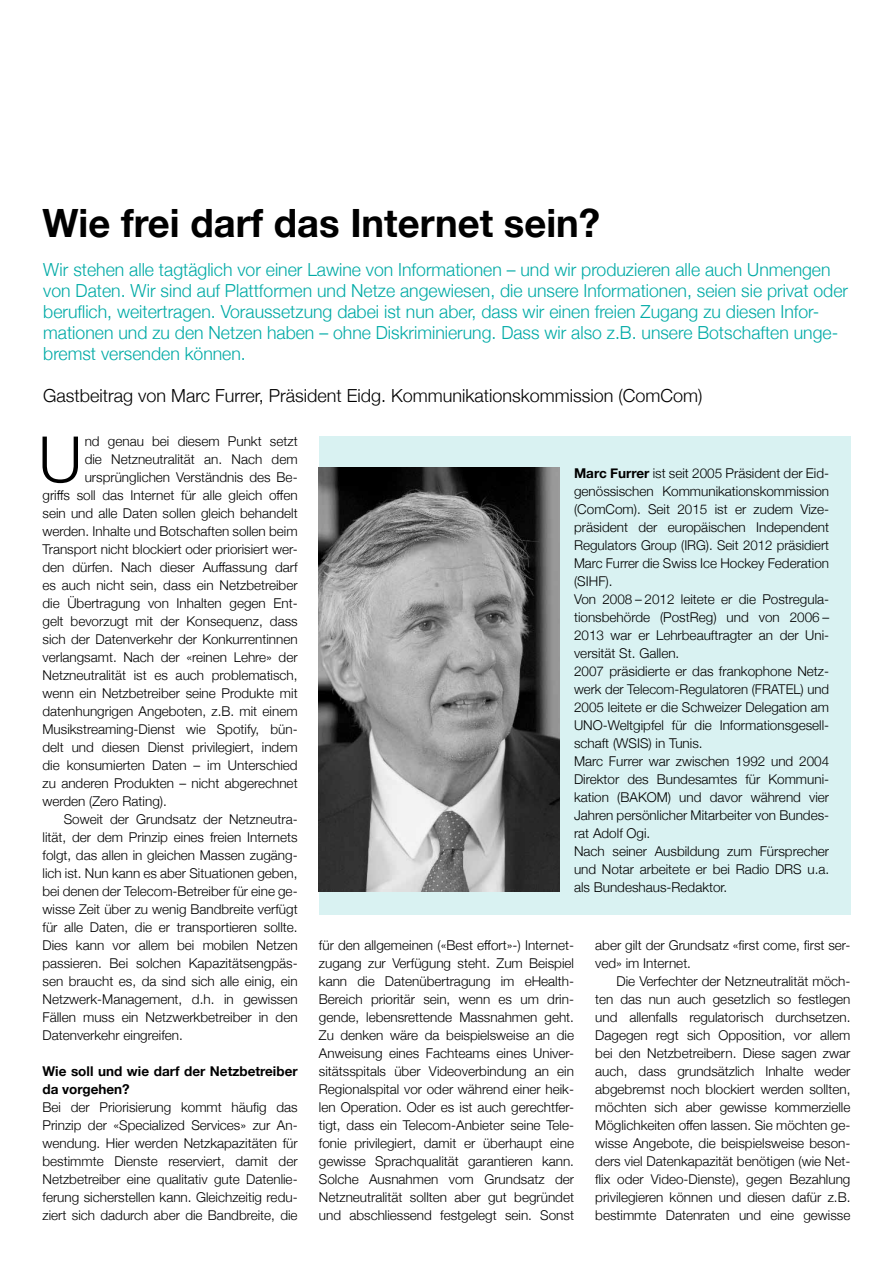
<style>
.page{position:relative;width:893px;height:1263px;background:#fff}
.page>*{position:absolute;margin:0;border:0;box-sizing:border-box;transform-origin:0 0}
.t1{font:300 63.9px "Helvetica Neue";color:#000}
.t2{font:700 39px "Helvetica Neue";color:#000}
.t3{font:300 18px/21px "Helvetica Neue";color:#00aaa6}
.t4{font:300 18px "Helvetica Neue";color:#000}
.t5{font:300 13.5px/18px "Helvetica Neue";color:#000}
.t6{font:700 13.5px/18px "Helvetica Neue";color:#000}
.s1{font-weight:700}
</style>
<div class="page">
<div style="left:319px;top:436px;width:531px;height:478px;background:#d9f2f2"></div>
<img style="left:318px;top:467px;width:242px;height:425px">
<h2 class="t2" style="left:43px;top:192px;width:559px">Wie frei darf das Internet sein?</h2>
<p class="t3" style="left:43px;top:258px;width:806px">Wir stehen alle tagtäglich vor einer Lawine von Informationen – und wir produzieren alle auch Unmengen von Daten. Wir sind auf Plattformen und Netze angewiesen, die unsere Informationen, seien sie privat oder beruflich, weitertragen. Voraussetzung dabei ist nun aber, dass wir einen freien Zugang zu diesen Infor&shy;mationen und zu den Netzen haben – ohne Diskriminierung. Dass wir also z.B. unsere Botschaften unge&shy;bremst versenden können.</p>
<h3 class="t4" style="left:43px;top:381px;width:661px">Gastbeitrag von Marc Furrer, Präsident Eidg. Kommunikationskommission (ComCom)</h3>
<h1 class="t1" style="left:38px;top:408px;width:45px">U</h1>
<p class="t5" style="left:85px;top:431px;width:214px">nd genau bei diesem Punkt setzt</p>
<p class="t5" style="left:85px;top:449px;width:214px">die Netzneutralität an. Nach dem</p>
<p class="t5" style="left:85px;top:467px;width:214px">ursprünglichen Verständnis des Be-</p>
<p class="t5" style="left:43px;top:485px;width:257px">griffs soll das Internet für alle gleich offen</p>
<p class="t5" style="left:43px;top:503px;width:257px">sein und alle Daten sollen gleich behandelt</p>
<p class="t5" style="left:43px;top:521px;width:257px">werden. Inhalte und Botschaften sollen beim</p>
<p class="t5" style="left:43px;top:539px;width:257px">Transport nicht blockiert oder priorisiert wer-</p>
<p class="t5" style="left:43px;top:557px;width:257px">den dürfen. Nach dieser Auffassung darf</p>
<p class="t5" style="left:43px;top:575px;width:257px">es auch nicht sein, dass ein Netzbetreiber</p>
<p class="t5" style="left:43px;top:593px;width:257px">die Übertragung von Inhalten gegen Ent-</p>
<p class="t5" style="left:43px;top:611px;width:257px">gelt bevorzugt mit der Konsequenz, dass</p>
<p class="t5" style="left:43px;top:629px;width:257px">sich der Datenverkehr der Konkurrentinnen</p>
<p class="t5" style="left:43px;top:647px;width:257px">verlangsamt. Nach der «reinen Lehre» der</p>
<p class="t5" style="left:43px;top:665px;width:257px">Netzneutralität ist es auch problematisch,</p>
<p class="t5" style="left:43px;top:683px;width:257px">wenn ein Netzbetreiber seine Produkte mit</p>
<p class="t5" style="left:43px;top:701px;width:257px">datenhungrigen Angeboten, z.B. mit einem</p>
<p class="t5" style="left:43px;top:719px;width:257px">Musikstreaming-Dienst wie Spotify, bün-</p>
<p class="t5" style="left:43px;top:737px;width:257px">delt und diesen Dienst privilegiert, indem</p>
<p class="t5" style="left:43px;top:755px;width:257px">die konsumierten Daten – im Unterschied</p>
<p class="t5" style="left:43px;top:773px;width:257px">zu anderen Produkten – nicht abgerechnet</p>
<p class="t5" style="left:43px;top:791px;width:126px">werden (Zero Rating).</p>
<p class="t5" style="left:64px;top:809px;width:235px">Soweit der Grundsatz der Netzneutra-</p>
<p class="t5" style="left:43px;top:827px;width:257px">lität, der dem Prinzip eines freien Internets</p>
<p class="t5" style="left:43px;top:845px;width:257px">folgt, das allen in gleichen Massen zugäng-</p>
<p class="t5" style="left:43px;top:863px;width:257px">lich ist. Nun kann es aber Situationen geben,</p>
<p class="t5" style="left:43px;top:881px;width:257px">bei denen der Telecom-Betreiber für eine ge-</p>
<p class="t5" style="left:43px;top:899px;width:257px">wisse Zeit über zu wenig Bandbreite verfügt</p>
<p class="t5" style="left:43px;top:917px;width:257px">für alle Daten, die er transportieren sollte.</p>
<p class="t5" style="left:43px;top:935px;width:257px">Dies kann vor allem bei mobilen Netzen</p>
<p class="t5" style="left:43px;top:953px;width:257px">passieren. Bei solchen Kapazitätsengpäs-</p>
<p class="t5" style="left:43px;top:971px;width:257px">sen braucht es, da sind sich alle einig, ein</p>
<p class="t5" style="left:43px;top:989px;width:257px">Netzwerk-Management, d.h. in gewissen</p>
<p class="t5" style="left:43px;top:1007px;width:257px">Fällen muss ein Netzwerkbetreiber in den</p>
<p class="t5" style="left:43px;top:1025px;width:142px">Datenverkehr eingreifen.</p>
<p class="t6" style="left:43px;top:1063px;width:257px">Wie soll und wie darf der Netzbetreiber da vorgehen?</p>
<p class="t5" style="left:43px;top:1097px;width:257px;text-align:justify">Bei der Priorisierung kommt häufig das Prinzip der «Specialized Services» zur An&shy;wendung. Hier werden Netzkapazitäten für bestimmte Dienste reserviert, damit der Netzbetreiber eine qualitativ gute Datenlie&shy;ferung sicherstellen kann. Gleichzeitig redu&shy;ziert sich dadurch aber die Bandbreite, die</p>
<p class="t5" style="left:574px;top:463px;width:257px"><span class="s1">Marc Furrer</span> ist seit 2005 Präsident der Eid&shy;genössischen Kommunikationskommission (ComCom). Seit 2015 ist er zudem Vize&shy;präsident der europäischen Independent Regulators Group (IRG). Seit 2012 präsidiert Marc Furrer die Swiss Ice Hockey Federation (SIHF).<br>Von 2008 – 2012 leitete er die Postregula&shy;tionsbehörde (PostReg) und von 2006 – 2013 war er Lehrbeauftragter an der Uni&shy;versität St. Gallen.<br>2007 präsidierte er das frankophone Netz&shy;werk der Telecom-Regulatoren (FRATEL) und 2005 leitete er die Schweizer Delegation am UNO-Weltgipfel für die Informationsgesell&shy;schaft (WSIS) in Tunis.<br>Marc Furrer war zwischen 1992 und 2004<br>Direktor des Bundesamtes für Kommuni&shy;kation (BAKOM) und davor während vier Jahren persönlicher Mitarbeiter von Bundes&shy;rat Adolf Ogi.<br>Nach seiner Ausbildung zum Fürsprecher und Notar arbeitete er bei Radio DRS u.a. als Bundeshaus-Redaktor.</p>
<p class="t5" style="left:319px;top:935px;width:257px">für den allgemeinen («Best effort»-) Internet&shy;zugang zur Verfügung steht. Zum Beispiel kann die Datenübertragung im eHealth-Bereich prioritär sein, wenn es um drin&shy;gende, lebensrettende Massnahmen geht.<br>Zu denken wäre da beispielsweise an die Anweisung eines Fachteams eines Univer&shy;sitätsspitals über Videoverbindung an ein Regionalspital vor oder während einer heik&shy;len Operation. Oder es ist auch gerechtfer&shy;tigt, dass ein Telecom-Anbieter seine Tele&shy;fonie privilegiert, damit er überhaupt eine gewisse Sprachqualität garantieren kann.<br>Solche Ausnahmen vom Grundsatz der Netzneutralität sollten aber gut begründet und abschliessend festgelegt sein. Sonst</p>
<p class="t5" style="left:595px;top:935px;width:257px">aber gilt der Grundsatz «first come, first ser&shy;ved» im Internet.</p>
<p class="t5" style="left:595px;top:971px;width:257px;text-align:justify;text-indent:21px">Die Verfechter der Netzneutralität möch&shy;ten das nun auch gesetzlich so festlegen und allenfalls regulatorisch durchsetzen.<br>Dagegen regt sich Opposition, vor allem bei den Netzbetreibern. Diese sagen zwar auch, dass grundsätzlich Inhalte weder abgebremst noch blockiert werden sollten, möchten sich aber gewisse kommerzielle Möglichkeiten offen lassen. Sie möchten ge&shy;wisse Angebote, die beispielsweise beson&shy;ders viel Datenkapazität benötigen (wie Net&shy;flix oder Video-Dienste), gegen Bezahlung privilegieren können und diesen dafür z.B. bestimmte Datenraten und eine gewisse</p>
</div>
